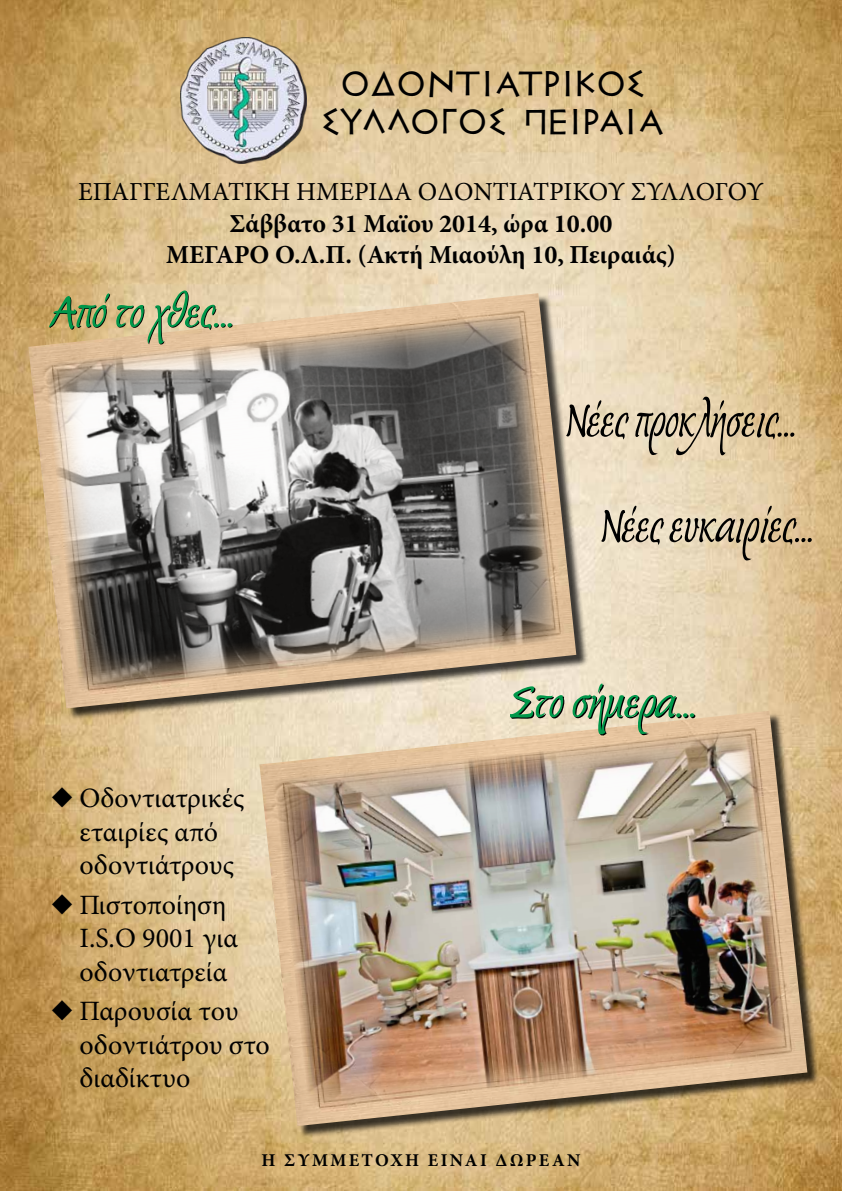
<style>
.page{position:relative;width:842px;height:1191px;background:#fff}
.page>*{position:absolute;margin:0;border:0;box-sizing:border-box;transform-origin:0 0}
.t1{font:62.1px/105.4px "PF Mediterra";letter-spacing:.01em;color:#000;text-align:center;scale:.86 1}
.t2{font:57.2px "PF Mediterra";letter-spacing:.01em;color:#00974a}
.t3{font:36px/38px "PF Temple Alternate";color:#000;text-align:center}
.t4{font:28px/33.6px "Minion Pro";color:#000}
.t5{font:700 26px/31.2px "Minion Pro";color:#000;text-align:center}
.t6{font:26px "Minion Pro";color:#000}
.t7{font:700 18px "Minion Pro";letter-spacing:.13em;color:#000}
</style>
<div class="page">
<img style="left:0;top:0;width:842px;height:1190px">
<div style="left:30px;top:295px;width:558px;height:425px;background:#000;opacity:.75"></div>
<img style="left:28px;top:293px;width:548px;height:415px">
<img style="left:44px;top:312px;width:517px;height:381px">
<div style="left:261px;top:712px;width:558px;height:426px;background:#000;opacity:.75"></div>
<img style="left:259px;top:711px;width:548px;height:415px">
<img style="left:274px;top:728px;width:517px;height:380px">
<img style="left:181px;top:38px;width:126px;height:126px">
<p class="t3" style="left:321px;top:65px;width:344px">ΟΔΟΝΤΙΑΤΡΙΚΟΣ<br>ΣΥΛΛΟΓΟΣ ΠΕΙΡΑΙΑ</p>
<p class="t6" style="left:78px;top:175px;width:687px">ΕΠΑΓΓΕΛΜΑΤΙΚΗ ΗΜΕΡΙΔΑ ΟΔΟΝΤΙΑΤΡΙΚΟΥ ΣΥΛΛΟΓΟΥ</p>
<p class="t5" style="left:166px;top:207px;width:511px">Σάββατο 31 Μαϊου 2014, ώρα 10.00<br>ΜΕΓΑΡΟ Ο.Λ.Π. (Ακτή Μιαούλη 10, Πειραιάς)</p>
<h2 class="t2" style="left:50px;top:284px;width:186px">Από το χθες…</h2>
<h1 class="t1" style="left:566px;top:370px;width:290px">Νέες προκλήσεις…<br>Nέες ευκαιρίες…</h1>
<p class="t4" style="left:79px;top:781px;width:166px;text-indent:-28px">◆ Οδοντιατρικές εταιρίες από οδοντιάτρους</p>
<p class="t4" style="left:79px;top:888px;width:160px;text-indent:-28px">◆ Πιστοποίηση<br>I.S.O 9001 για οδοντιατρεία</p>
<p class="t4" style="left:79px;top:994px;width:192px;text-indent:-28px">◆ Παρουσία του οδοντιάτρου στο διαδίκτυο</p>
<h2 class="t2" style="left:509px;top:674px;width:189px">Στο σήμερα…</h2>
<p class="t7" style="left:262px;top:1147px;width:320px">Η ΣΥΜΜΕΤΟΧΗ ΕΙΝΑΙ ΔΩΡΕΑΝ</p>
</div>
